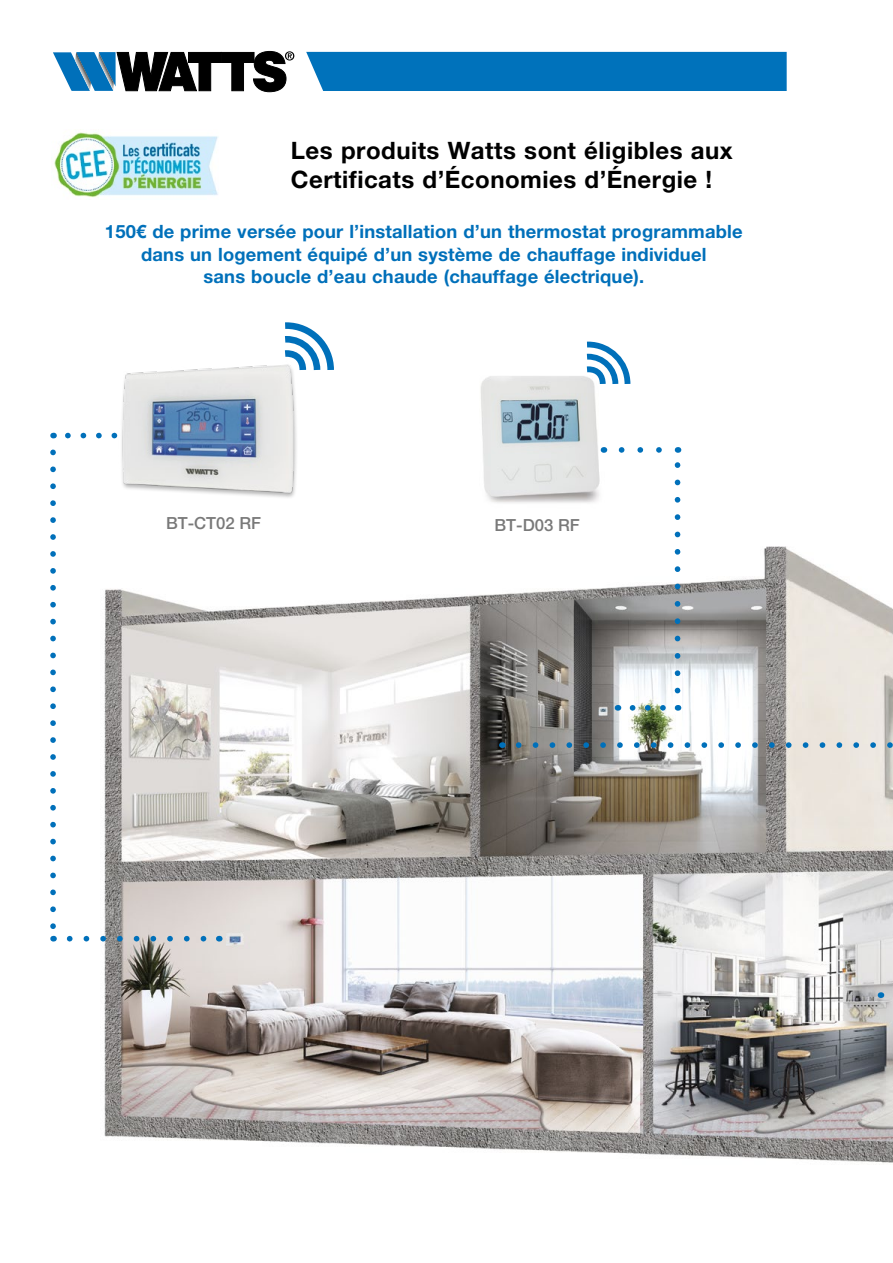
<style>
.page{position:relative;width:893px;height:1263px;background:#fff}
.page>*{position:absolute;margin:0;border:0;box-sizing:border-box;transform-origin:0 0}
.t1{font:700 24px/28.8px "Helvetica Neue LT Std";letter-spacing:.02em;color:#000}
.t2{font:700 18.3px/22px "Helvetica Neue LT Std";letter-spacing:.01em;color:#0070ba;text-align:center}
.t3{font:500 16.65px "Helvetica Neue LT Std";color:#797979}
</style>
<div class="page">
<img style="left:102px;top:533px;width:791px;height:630px">
<svg style="left:53px;top:51px;width:241px;height:41px"></svg>
<div style="left:306px;top:52px;width:481px;height:39px;background:#0072bb"></div>
<img style="left:54px;top:132px;width:165px;height:66px">
<svg style="left:519px;top:742px;width:374px;height:16px"></svg>
<svg style="left:65px;top:433px;width:37px;height:5px"></svg>
<svg style="left:50px;top:452px;width:6px;height:477px"></svg>
<svg style="left:70px;top:936px;width:140px;height:5px"></svg>
<img style="left:111px;top:365px;width:186px;height:133px">
<svg style="left:278px;top:322px;width:56px;height:55px"></svg>
<img style="left:480px;top:376px;width:128px;height:127px">
<svg style="left:581px;top:341px;width:50px;height:49px"></svg>
<svg style="left:632px;top:705px;width:38px;height:6px"></svg>
<svg style="left:618px;top:447px;width:41px;height:6px"></svg>
<svg style="left:675px;top:447px;width:5px;height:244px"></svg>
<h1 class="t1" style="left:291px;top:136px;width:443px">Les produits Watts sont éligibles aux<br>Certificats d’Économies d’Énergie !</h1>
<p class="t2" style="left:105px;top:221px;width:639px">150€ de prime versée pour l’installation d’un thermostat programmable dans un logement équipé d’un système de chauffage individuel<br>sans boucle d’eau chaude (chauffage électrique).</p>
<p class="t3" style="left:166px;top:513px;width:97px">BT-CT02 RF</p>
<p class="t3" style="left:495px;top:515px;width:87px">BT-D03 RF</p>
</div>
